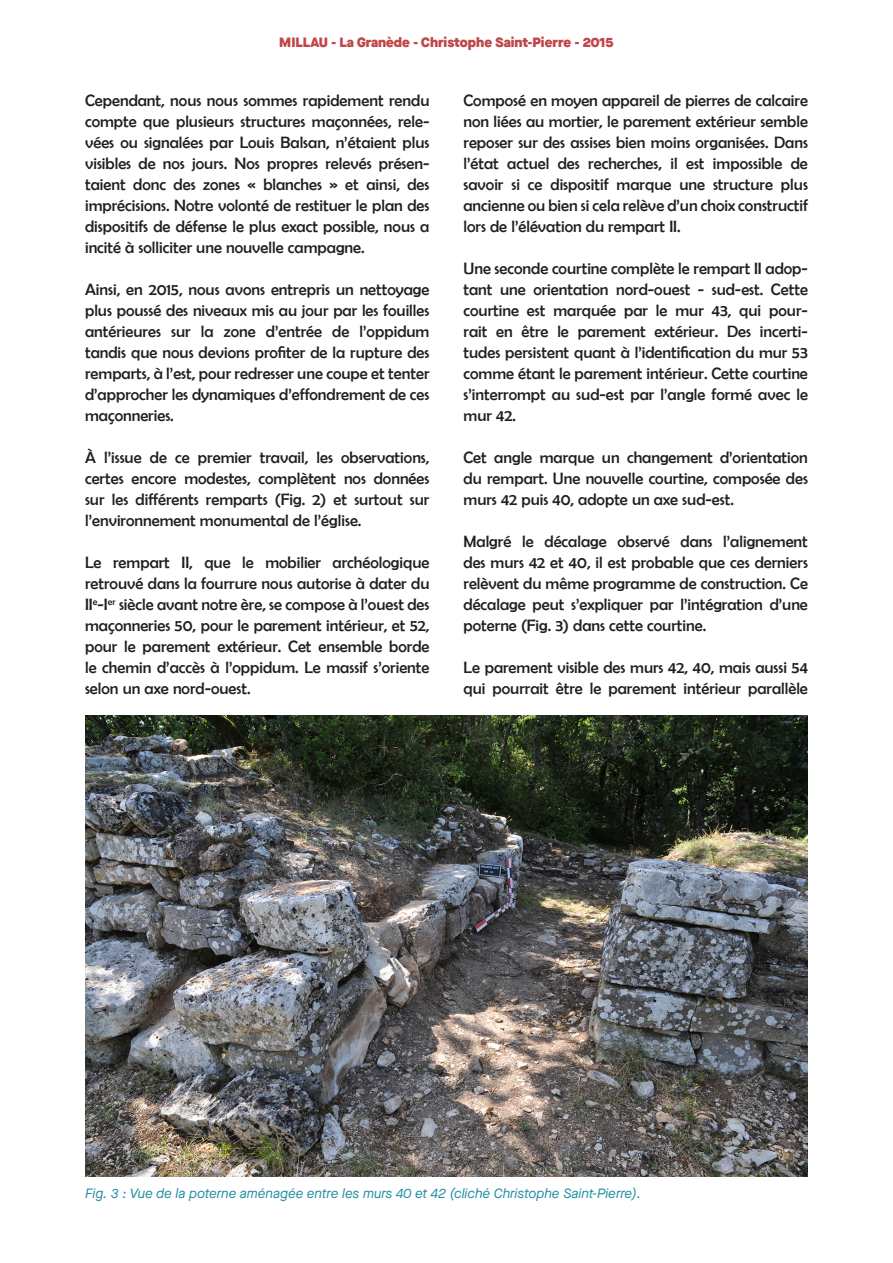
<style>
.page{position:relative;width:893px;height:1263px;background:#fff}
.page>*{position:absolute;margin:0;border:0;box-sizing:border-box;transform-origin:0 0}
.Corps_notice{font:16.5px/21px "Berlin Sans FB";color:#231f20;text-align:justify}
.Légendes{font:italic 13.5px "Maison Neue";color:#208ca4}
.t1{font:900 13.5px "Maison Neue";color:#c04648}
</style>
<div class="page">
<img style="left:85px;top:715px;width:723px;height:462px">
<p class="t1" style="left:279px;top:32px;width:336px">MILLAU - La Granède - Christophe Saint-Pierre - 2015</p>
<p class="Corps_notice" style="left:85px;top:90px;width:346px">Cependant, nous nous sommes rapidement rendu compte que plusieurs structures maçonnées, rele&shy;vées ou signalées par Louis Balsan, n’étaient plus visibles de nos jours. Nos propres relevés présen&shy;taient donc des zones « blanches » et ainsi, des imprécisions. Notre volonté de restituer le plan des dispositifs de défense le plus exact possible, nous a incité à solliciter une nouvelle campagne.</p>
<p class="Corps_notice" style="left:85px;top:279px;width:346px">Ainsi, en 2015, nous avons entrepris un nettoyage plus poussé des niveaux mis au jour par les fouilles antérieures sur la zone d’entrée de l’oppidum tandis que nous devions profiter de la rupture des remparts, à l’est, pour redresser une coupe et tenter d’approcher les dynamiques d’effondrement de ces maçonneries.</p>
<p class="Corps_notice" style="left:85px;top:447px;width:346px">À l’issue de ce premier travail, les observations, certes encore modestes, complètent nos données sur les différents remparts (Fig. 2) et surtout sur l’environnement monumental de l’église.</p>
<p class="Corps_notice" style="left:85px;top:552px;width:346px">Le rempart II, que le mobilier archéologique retrouvé dans la fourrure nous autorise à dater du II<sup>e</sup>-I<sup>er</sup> siècle avant notre ère, se compose à l’ouest des maçonneries 50, pour le parement intérieur, et 52, pour le parement extérieur. Cet ensemble borde le chemin d’accès à l’oppidum. Le massif s’oriente selon un axe nord-ouest.</p>
<p class="Corps_notice" style="left:463px;top:90px;width:346px">Composé en moyen appareil de pierres de calcaire non liées au mortier, le parement extérieur semble reposer sur des assises bien moins organisées. Dans l’état actuel des recherches, il est impossible de savoir si ce dispositif marque une structure plus ancienne ou bien si cela relève d’un choix constructif lors de l’élévation du rempart II.</p>
<p class="Corps_notice" style="left:463px;top:258px;width:346px">Une seconde courtine complète le rempart II adop&shy;tant une orientation nord-ouest - sud-est. Cette courtine est marquée par le mur 43, qui pour&shy;rait en être le parement extérieur. Des incerti&shy;tudes persistent quant à l’identification du mur 53 comme étant le parement intérieur. Cette courtine s’interrompt au sud-est par l’angle formé avec le mur 42.</p>
<p class="Corps_notice" style="left:463px;top:447px;width:346px">Cet angle marque un changement d’orientation du rempart. Une nouvelle courtine, composée des murs 42 puis 40, adopte un axe sud-est.</p>
<p class="Corps_notice" style="left:463px;top:531px;width:346px">Malgré le décalage observé dans l’alignement des murs 42 et 40, il est probable que ces derniers relèvent du même programme de construction. Ce décalage peut s’expliquer par l’intégration d’une poterne (Fig. 3) dans cette courtine.</p>
<p class="Corps_notice" style="left:463px;top:657px;width:346px">Le parement visible des murs 42, 40, mais aussi 54 qui pourrait être le parement intérieur parallèle</p>
<p class="Légendes" style="left:85px;top:1184px;width:557px">Fig. 3 : Vue de la poterne aménagée entre les murs 40 et 42 (cliché Christophe Saint-Pierre).</p>
</div>
